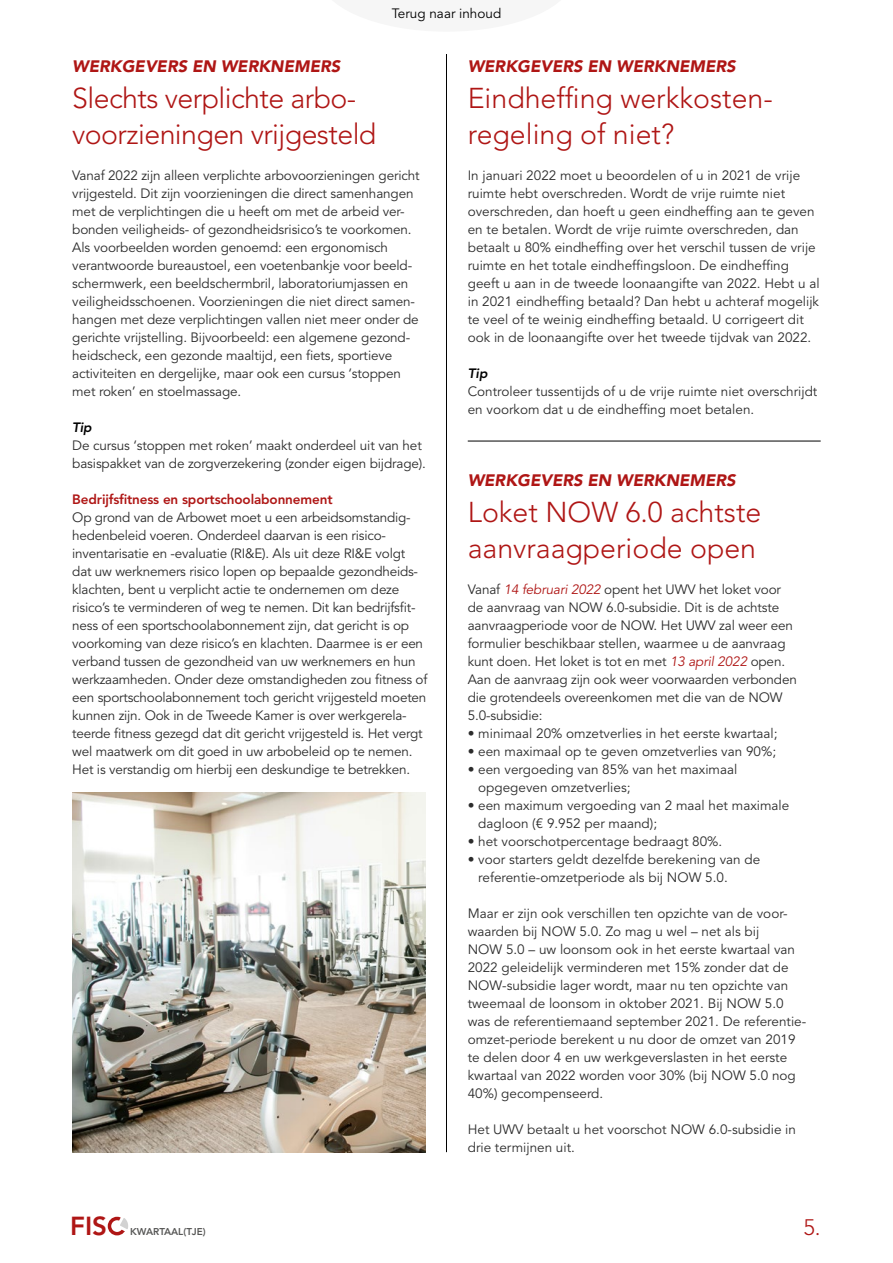
<style>
.page{position:relative;width:893px;height:1263px;background:#fff}
.page>*{position:absolute;margin:0;border:0;box-sizing:border-box;transform-origin:0 0}
.t1{font:300 28.5px/36px "Avenir LT";color:#af1615}
.t2{font:300 28.5px/36px "Avenir LT";letter-spacing:-.02em;color:#af1615}
.t3{font:800 25.95px "Avenir LT";color:#af1615}
.t4{font:300 22.2px "Avenir LT";color:#af1615}
.t5{font:italic 900 16.5px "Avenir LT";color:#af1615}
.t6{font:13.5px/18px "Avenir LT";letter-spacing:-.01em;color:#2c2c2c}
.t7{font:800 13.5px "Avenir LT";letter-spacing:-.01em;color:#af1615}
.t8{font:13.5px "Avenir LT";color:#000}
.t9{font:italic 800 13.5px "Avenir LT";letter-spacing:-.005em;color:#000}
.t10{font:800 9.9px "Avenir LT";color:#575756}
.s1{font-style:italic;color:#af1615}
</style>
<div class="page">
<div style="left:108px;top:1217px;width:18px;height:18px;border:3px solid #af1615;border-radius:50%"></div>
<svg style="left:114px;top:1216px;width:14px;height:19px"></svg>
<hr style="left:468px;top:441px;width:353px;height:1px;background:#000">
<hr style="left:446px;top:54px;width:1px;height:1098px;background:#000">
<img style="left:72px;top:792px;width:353px;height:360px">
<p class="t8" style="left:392px;top:5px;width:111px">Terug naar inhoud</p>
<p class="t5" style="left:468px;top:56px;width:269px">WERKGEVERS EN WERKNEMERS</p>
<h1 class="t1" style="left:468px;top:80px;width:307px">Eindheffing werkkosten&shy;regeling of niet?</h1>
<p class="t6" style="left:468px;top:167px;width:353px">In januari 2022 moet u beoordelen of u in 2021 de vrije ruimte hebt overschreden. Wordt de vrije ruimte niet overschreden, dan hoeft u geen eindheffing aan te geven en te betalen. Wordt de vrije ruimte overschreden, dan betaalt u 80% eindheffing over het verschil tussen de vrije ruimte en het totale eindheffingsloon. De eindheffing geeft u aan in de tweede loonaangifte van 2022. Hebt u al in 2021 eindheffing betaald? Dan hebt u achteraf mogelijk te veel of te weinig eindheffing betaald. U corrigeert dit ook in de loonaangifte over het tweede tijdvak van 2022.</p>
<p class="t9" style="left:468px;top:365px;width:21px">Tip</p>
<p class="t6" style="left:468px;top:383px;width:351px">Controleer tussentijds of u de vrije ruimte niet overschrijdt en voorkom dat u de eindheffing moet betalen.</p>
<p class="t5" style="left:72px;top:56px;width:269px">WERKGEVERS EN WERKNEMERS</p>
<h1 class="t2" style="left:72px;top:80px;width:306px">Slechts verplichte arbo&shy;voorzieningen vrijgesteld</h1>
<p class="t6" style="left:72px;top:167px;width:349px">Vanaf 2022 zijn alleen verplichte arbovoorzieningen gericht vrijgesteld. Dit zijn voorzieningen die direct samenhangen met de verplichtingen die u heeft om met de arbeid ver&shy;bonden veiligheids- of gezondheidsrisico’s te voorkomen.<br>Als voorbeelden worden genoemd: een ergonomisch verantwoorde bureaustoel, een voetenbankje voor beeld&shy;schermwerk, een beeldschermbril, laboratoriumjassen en veiligheidsschoenen. Voorzieningen die niet direct samen&shy;hangen met deze verplichtingen vallen niet meer onder de gerichte vrijstelling. Bijvoorbeeld: een algemene gezond&shy;heidscheck, een gezonde maaltijd, een fiets, sportieve activiteiten en dergelijke, maar ook een cursus ‘stoppen met roken’ en stoelmassage.</p>
<p class="t9" style="left:72px;top:419px;width:21px">Tip</p>
<p class="t6" style="left:72px;top:437px;width:355px">De cursus ‘stoppen met roken’ maakt onderdeel uit van het basispakket van de zorgverzekering (zonder eigen bijdrage).</p>
<p class="t7" style="left:72px;top:491px;width:262px">Bedrijfsfitness en sportschoolabonnement</p>
<p class="t6" style="left:72px;top:509px;width:357px">Op grond van de Arbowet moet u een arbeidsomstandig&shy;hedenbeleid voeren. Onderdeel daarvan is een risico&shy;inventarisatie en -evaluatie (RI&amp;E). Als uit deze RI&amp;E volgt dat uw werknemers risico lopen op bepaalde gezondheids&shy;klachten, bent u verplicht actie te ondernemen om deze risico’s te verminderen of weg te nemen. Dit kan bedrijfsfit&shy;ness of een sportschoolabonnement zijn, dat gericht is op voorkoming van deze risico’s en klachten. Daarmee is er een verband tussen de gezondheid van uw werknemers en hun werkzaamheden. Onder deze omstandigheden zou fitness of een sportschoolabonnement toch gericht vrijgesteld moeten kunnen zijn. Ook in de Tweede Kamer is over werkgerela&shy;teerde fitness gezegd dat dit gericht vrijgesteld is. Het vergt wel maatwerk om dit goed in uw arbobeleid op te nemen.<br>Het is verstandig om hierbij een deskundige te betrekken.</p>
<p class="t5" style="left:468px;top:470px;width:269px">WERKGEVERS EN WERKNEMERS</p>
<h1 class="t1" style="left:468px;top:494px;width:295px">Loket NOW 6.0 achtste aanvraagperiode open</h1>
<p class="t6" style="left:468px;top:581px;width:331px">Vanaf <span class="s1">14 februari 2022</span> opent het UWV het loket voor de aanvraag van NOW 6.0-subsidie. Dit is de achtste aanvraagperiode voor de NOW. Het UWV zal weer een formulier beschikbaar stellen, waarmee u de aanvraag kunt doen. Het loket is tot en met <span class="s1">13 april 2022</span> open.<br>Aan de aanvraag zijn ook weer voorwaarden verbonden die grotendeels overeenkomen met die van de NOW 5.0-subsidie:</p>
<p class="t6" style="left:468px;top:725px;width:311px">• minimaal 20% omzetverlies in het eerste kwartaal;</p>
<p class="t6" style="left:468px;top:743px;width:310px">• een maximaal op te geven omzetverlies van 90%;</p>
<p class="t6" style="left:478px;top:761px;width:261px;text-indent:-11px">• een vergoeding van 85% van het maximaal opgegeven omzetverlies;</p>
<p class="t6" style="left:478px;top:797px;width:313px;text-indent:-11px">• een maximum vergoeding van 2 maal het maximale dagloon (€ 9.952 per maand);</p>
<p class="t6" style="left:468px;top:833px;width:256px">• het voorschotpercentage bedraagt 80%.</p>
<p class="t6" style="left:478px;top:851px;width:283px;text-indent:-11px">• voor starters geldt dezelfde berekening van de referentie-omzetperiode als bij NOW 5.0.</p>
<p class="t6" style="left:468px;top:905px;width:339px">Maar er zijn ook verschillen ten opzichte van de voor&shy;waarden bij NOW 5.0. Zo mag u wel – net als bij<br>NOW 5.0 – uw loonsom ook in het eerste kwartaal van 2022 geleidelijk verminderen met 15% zonder dat de NOW-subsidie lager wordt, maar nu ten opzichte van tweemaal de loonsom in oktober 2021. Bij NOW 5.0 was de referentiemaand september 2021. De referentie&shy;omzet-periode berekent u nu door de omzet van 2019 te delen door 4 en uw werkgeverslasten in het eerste kwartaal van 2022 worden voor 30% (bij NOW 5.0 nog 40%) gecompenseerd.</p>
<p class="t6" style="left:468px;top:1121px;width:330px">Het UWV betaalt u het voorschot NOW 6.0-subsidie in drie termijnen uit.</p>
<h2 class="t3" style="left:70px;top:1210px;width:38px">FIS</h2>
<p class="t10" style="left:130px;top:1226px;width:77px">KWARTAAL(TJE)</p>
<h3 class="t4" style="left:803px;top:1214px;width:19px">5.</h3>
</div>
